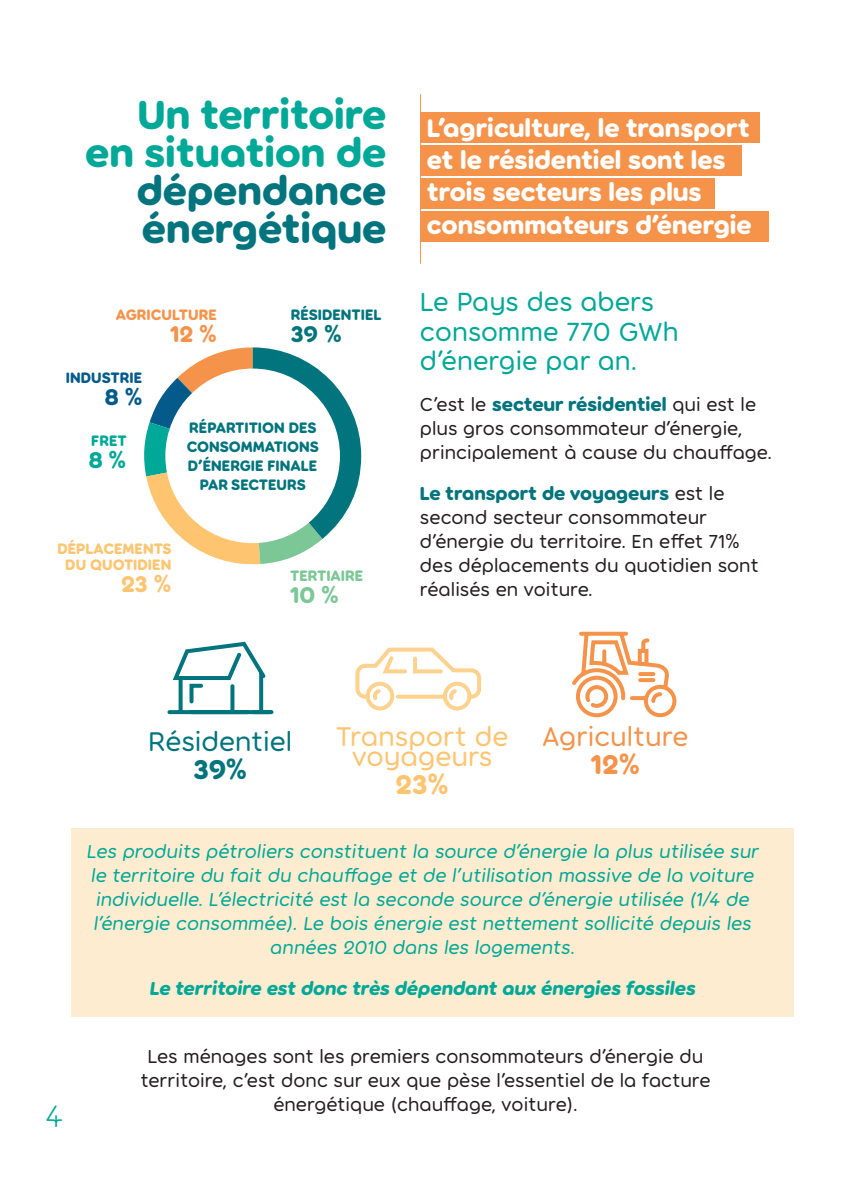
<style>
.page{position:relative;width:851px;height:1191px;background:#fff}
.page>*{position:absolute;margin:0;border:0;box-sizing:border-box;transform-origin:0 0}
.t1{font:700 43px/38px "Torus";color:#00a897;text-align:right}
.t2{font:300 33px "Torus";color:#00a897}
.t3{font:28.8px "Torus";color:#fec470}
.t4{font:28.8px "Torus";color:#01747d}
.t5{font:28.8px "Torus";color:#f6934b}
.t6{font:700 28.8px "Torus";color:#01747d}
.t7{font:700 28.8px "Torus";color:#fec470}
.t8{font:700 28.8px "Torus";color:#f6934b}
.t9{font:27.8px/29px "Torus";color:#00a897}
.t10{font:700 27px/32.4px "Torus";color:#fff}
.t11{font:700 24px "Torus";color:#01747d}
.t12{font:700 24px "Torus";color:#7bc795}
.t13{font:700 24px "Torus";color:#fec470}
.t14{font:700 24px "Torus";color:#f6934b}
.t15{font:700 24px "Torus";color:#00a897}
.t16{font:700 24px "Torus";color:#045a8b}
.t17{font:20px/24px "Torus";color:#231f20}
.t18{font:20px/24px "Torus";color:#00a897;text-align:center}
.t19{font:700 20px "Torus";color:#00a897}
.t20{font:700 16px/19.2px "Torus";color:#01747d;text-align:center}
.t21{font:700 16px/16px "Torus";color:#fec470;text-align:center}
.t22{font:700 16px "Torus";color:#f6934b}
.t23{font:700 16px "Torus";color:#7bc795}
.t24{font:700 16px "Torus";color:#045a8b}
.t25{font:700 16px "Torus";color:#00a897}
.s1{color:#01747d}
.s2{font-weight:700;color:#01747d}
</style>
<div class="page">
<div style="left:72px;top:828px;width:722px;height:188px;background:#feecd1"></div>
<div style="left:420px;top:211px;width:349px;height:30px;background:#f6934b"></div>
<div style="left:420px;top:178px;width:295px;height:30px;background:#f6934b"></div>
<div style="left:420px;top:145px;width:321px;height:30px;background:#f6934b"></div>
<div style="left:420px;top:112px;width:339px;height:30px;background:#f6934b"></div>
<hr style="left:420px;top:94px;width:1px;height:170px;background:#f6934b">
<svg style="left:144px;top:347px;width:217px;height:218px"></svg>
<div style="left:165px;top:368px;width:175px;height:175px;background:#fff;border-radius:50%"></div>
<svg style="left:167px;top:641px;width:107px;height:74px"></svg>
<svg style="left:355px;top:647px;width:127px;height:64px"></svg>
<svg style="left:572px;top:631px;width:105px;height:87px"></svg>
<p class="t1" style="left:85px;top:94px;width:303px">Un territoire en situation de <span class="s1">dépendance énergétique</span></p>
<p class="t22" style="left:116px;top:304px;width:102px">AGRICULTURE</p>
<p class="t14" style="left:170px;top:319px;width:48px">12 %</p>
<p class="t24" style="left:66px;top:368px;width:78px">INDUSTRIE</p>
<p class="t16" style="left:105px;top:383px;width:39px">8 %</p>
<p class="t20" style="left:291px;top:304px;width:92px">RÉSIDENTIEL</p>
<p class="t11" style="left:291px;top:319px;width:52px">39 %</p>
<p class="t25" style="left:91px;top:431px;width:37px">FRET</p>
<p class="t15" style="left:89px;top:445px;width:39px">8 %</p>
<p class="t20" style="left:187px;top:417px;width:134px">RÉPARTITION DES<br>CONSOMMATIONS<br>D’ÉNERGIE FINALE<br>PAR SECTEURS</p>
<p class="t21" style="left:57px;top:540px;width:116px">DÉPLACEMENTS<br>DU QUOTIDIEN</p>
<p class="t13" style="left:121px;top:569px;width:52px">23 %</p>
<p class="t23" style="left:290px;top:566px;width:75px">TERTIAIRE</p>
<p class="t12" style="left:290px;top:580px;width:50px">10 %</p>
<p class="t10" style="left:427px;top:110px;width:326px">L’agriculture, le transport et le résidentiel sont les trois secteurs les plus consommateurs d’énergie</p>
<p class="t9" style="left:420px;top:287px;width:260px">Le Pays des abers consomme 770 GWh d’énergie par an.</p>
<p class="t17" style="left:420px;top:392px;width:353px">C’est le <span class="s2">secteur résidentiel</span> qui est le plus gros consommateur d’énergie, principalement à cause du chauffage.</p>
<p class="t17" style="left:420px;top:481px;width:340px"><span class="s2">Le transport de voyageurs</span> est le second secteur consommateur d’énergie du territoire. En effet 71% des déplacements du quotidien sont réalisés en voiture.</p>
<p class="t4" style="left:148px;top:724px;width:145px">Résidentiel</p>
<p class="t6" style="left:193px;top:751px;width:55px">39%</p>
<p class="t3" style="left:336px;top:719px;width:174px">Transport de</p>
<p class="t3" style="left:351px;top:739px;width:142px">voyageurs</p>
<p class="t7" style="left:395px;top:767px;width:54px">23%</p>
<p class="t5" style="left:542px;top:719px;width:148px">Agriculture</p>
<p class="t8" style="left:590px;top:747px;width:50px">12%</p>
<p class="t2" style="left:45px;top:1096px;width:19px">4</p>
<p class="t18" style="left:86px;top:838px;width:676px">Les produits pétroliers constituent la source d’énergie la plus utilisée sur le territoire du fait du chauffage et de l’utilisation massive de la voiture individuelle. L’électricité est la seconde source d’énergie utilisée (1/4 de l’énergie consommée). Le bois énergie est nettement sollicité depuis les années 2010 dans les logements.</p>
<p class="t19" style="left:149px;top:975px;width:550px">Le territoire est donc très dépendant aux énergies fossiles</p>
<p class="t17" style="left:140px;top:1043px;width:571px;text-align:center">Les ménages sont les premiers consommateurs d’énergie du territoire, c’est donc sur eux que pèse l’essentiel de la facture énergétique (chauffage, voiture).</p>
</div>
